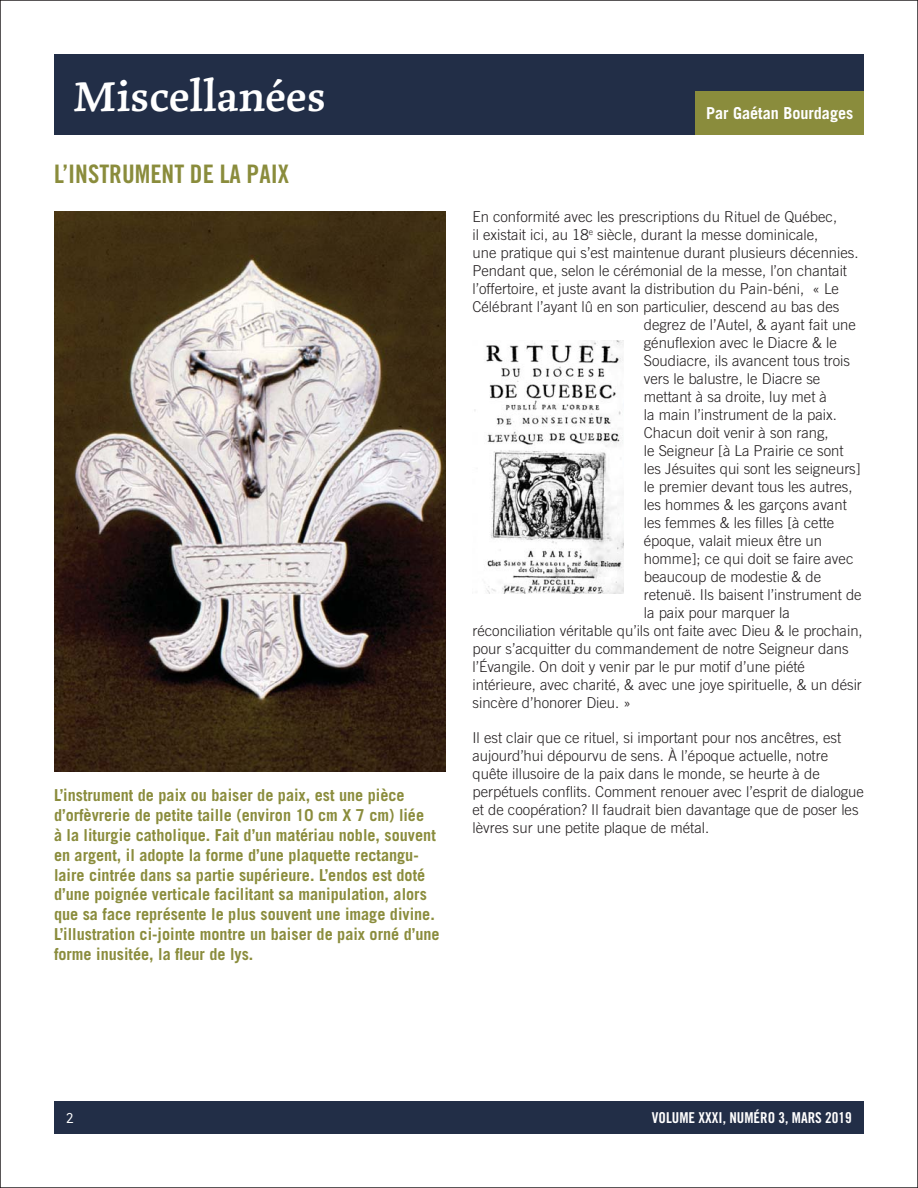
<style>
.page{position:relative;width:918px;height:1188px;background:#fff}
.page>*{position:absolute;margin:0;border:0;box-sizing:border-box;transform-origin:0 0}
.t1{font:600 45px "Marco";color:#fff}
.t2{font:25.5px "Trade Gothic LT Std Bd Cn 20";color:#8a8c3c}
.t3{font:700 16.5px/19.8px "Trade Gothic LT Std";color:#8a8c3c}
.t4{font:700 16.5px "Trade Gothic LT Std";color:#fff}
.t5{font:300 15px/18px "Trade Gothic LT Std";color:#231f20}
.t6{font:15px "Trade Gothic LT Std Bd Cn 20";color:#fff}
.t7{font:15px "Soleil Lt";color:#fff}
</style>
<div class="page">
<div style="left:54px;top:1102px;width:810px;height:32px;background:#222e47"></div>
<div style="left:54px;top:54px;width:810px;height:81px;background:#222e47"></div>
<div style="left:696px;top:92px;width:168px;height:43px;background:#8a8c3c"></div>
<img style="left:54px;top:211px;width:391px;height:560px">
<img style="left:474px;top:340px;width:150px;height:254px">
<h1 class="t1" style="left:73px;top:74px;width:254px">Miscellanées</h1>
<h2 class="t2" style="left:54px;top:159px;width:237px">L’INSTRUMENT DE LA PAIX</h2>
<p class="t3" style="left:54px;top:788px;width:387px">L’instrument de paix ou baiser de paix, est une pièce d’orfèvrerie de petite taille (environ 10 cm X 7 cm) liée<br>à la liturgie catholique. Fait d’un matériau noble, souvent en argent, il adopte la forme d’une plaquette rectangu&shy;laire cintrée dans sa partie supérieure. L’endos est doté d’une poignée verticale facilitant sa manipulation, alors que sa face représente le plus souvent une image divine.<br>L’illustration ci-jointe montre un baiser de paix orné d’une forme inusitée, la fleur de lys.</p>
<p class="t4" style="left:706px;top:108px;width:149px">Par Gaétan Bourdages</p>
<p class="t5" style="left:472px;top:209px;width:366px">En conformité avec les prescriptions du Rituel de Québec,</p>
<p class="t5" style="left:472px;top:227px;width:347px">il existait ici, au 18<sup>e</sup> siècle, durant la messe dominicale,</p>
<p class="t5" style="left:473px;top:245px;width:388px">une pratique qui s’est maintenue durant plusieurs décennies.</p>
<p class="t5" style="left:473px;top:263px;width:376px">Pendant que, selon le cérémonial de la messe, l’on chantait</p>
<p class="t5" style="left:473px;top:281px;width:368px">l’offertoire, et juste avant la distribution du Pain-béni, « Le</p>
<p class="t5" style="left:473px;top:299px;width:368px">Célébrant l’ayant lû en son particulier, descend au bas des</p>
<p class="t5" style="left:644px;top:317px;width:214px">degrez de l’Autel, &amp; ayant fait une</p>
<p class="t5" style="left:644px;top:335px;width:195px">génuflexion avec le Diacre &amp; le</p>
<p class="t5" style="left:644px;top:353px;width:208px">Soudiacre, ils avancent tous trois</p>
<p class="t5" style="left:644px;top:371px;width:178px">vers le balustre, le Diacre se</p>
<p class="t5" style="left:644px;top:389px;width:185px">mettant à sa droite, luy met à</p>
<p class="t5" style="left:644px;top:407px;width:195px">la main l’instrument de la paix.</p>
<p class="t5" style="left:644px;top:425px;width:186px">Chacun doit venir à son rang,</p>
<p class="t5" style="left:644px;top:443px;width:201px">le Seigneur [à La Prairie ce sont</p>
<p class="t5" style="left:644px;top:461px;width:218px">les Jésuites qui sont les seigneurs]</p>
<p class="t5" style="left:644px;top:479px;width:210px">le premier devant tous les autres,</p>
<p class="t5" style="left:644px;top:497px;width:204px">les hommes &amp; les garçons avant</p>
<p class="t5" style="left:644px;top:515px;width:192px">les femmes &amp; les filles [à cette</p>
<p class="t5" style="left:644px;top:533px;width:180px">époque, valait mieux être un</p>
<p class="t5" style="left:644px;top:551px;width:211px">homme]; ce qui doit se faire avec</p>
<p class="t5" style="left:644px;top:569px;width:179px">beaucoup de modestie &amp; de</p>
<p class="t5" style="left:644px;top:587px;width:219px">retenuë. Ils baisent l’instrument de</p>
<p class="t5" style="left:644px;top:605px;width:148px">la paix pour marquer la</p>
<p class="t5" style="left:472px;top:623px;width:392px">réconciliation véritable qu’ils ont faite avec Dieu &amp; le prochain,</p>
<p class="t5" style="left:472px;top:641px;width:378px">pour s’acquitter du commandement de notre Seigneur dans</p>
<p class="t5" style="left:472px;top:659px;width:334px">l’Évangile. On doit y venir par le pur motif d’une piété</p>
<p class="t5" style="left:472px;top:677px;width:391px">intérieure, avec charité, &amp; avec une joye spirituelle, &amp; un désir</p>
<p class="t5" style="left:472px;top:695px;width:160px">sincère d’honorer Dieu. »</p>
<p class="t5" style="left:472px;top:731px;width:393px">Il est clair que ce rituel, si important pour nos ancêtres, est aujourd’hui dépourvu de sens. À l’époque actuelle, notre quête illusoire de la paix dans le monde, se heurte à de perpétuels conflits. Comment renouer avec l’esprit de dialogue et de coopération? Il faudrait bien davantage que de poser les lèvres sur une petite plaque de métal.</p>
<p class="t7" style="left:66px;top:1109px;width:9px">2</p>
<p class="t6" style="left:652px;top:1109px;width:201px">VOLUME XXXI, NUMÉRO 3, MARS 2019</p>
</div>
